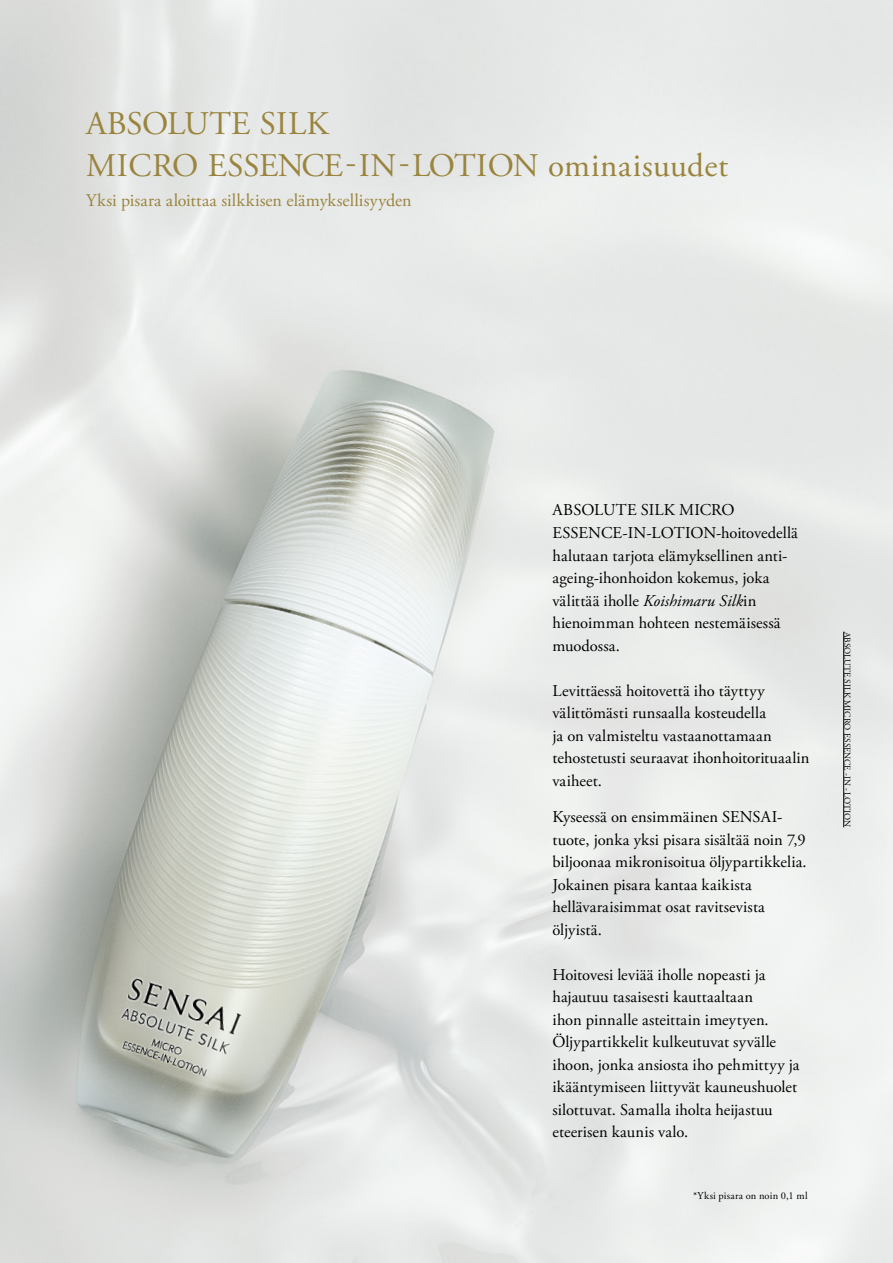
<style>
.page{position:relative;width:893px;height:1263px;background:#fff}
.page>*{position:absolute;margin:0;border:0;box-sizing:border-box;transform-origin:0 0}
.t1{font:33px "Adobe Garamond Pro";color:#9a843e}
.t2{font:300 33px "Avenir LT Std";color:#9a843e}
.t3{font:18px "Adobe Garamond Pro";letter-spacing:.005em;color:#9a843e}
.t4{font:16.5px/22.5px "Adobe Garamond Pro";letter-spacing:.005em;color:#000}
.t5{font:10.5px "Adobe Garamond Pro";letter-spacing:.025em;color:#000}
.t6{font:9px "Adobe Garamond Pro";color:#000}
.s1{font-style:italic}
</style>
<div class="page">
<img style="left:0;top:0;width:893px;height:1263px">
<hr style="left:843px;top:632px;width:1px;height:195px;background:#000">
<h1 class="t1" style="left:86px;top:104px;width:244px">ABSOLUTE SILK</h1>
<h1 class="t1" style="left:412px;top:146px;width:318px">LOTION ominaisuudet</h1>
<h1 class="t1" style="left:86px;top:146px;width:258px">MICRO ESSENCE</h1>
<p class="t3" style="left:86px;top:189px;width:327px">Yksi pisara aloittaa silkkisen elämyksellisyyden</p>
<h1 class="t1" style="left:359px;top:146px;width:39px">IN</h1>
<h1 class="t2" style="left:345px;top:143px;width:12px">-</h1>
<h1 class="t2" style="left:399px;top:143px;width:12px">-</h1>
<p class="t4" style="left:552px;top:500px;width:247px">ABSOLUTE SILK MICRO<br>ESSENCE-IN-LOTION-hoitovedellä</p>
<p class="t4" style="left:552px;top:567px;width:219px">ageing-ihonhoidon kokemus, joka</p>
<p class="t4" style="left:552px;top:545px;width:237px">halutaan tarjota elämyksellinen anti-</p>
<p class="t4" style="left:552px;top:590px;width:229px">välittää iholle <span class="s1">Koishimaru Silk</span>in hienoimman hohteen nestemäisessä muodossa.</p>
<p class="t4" style="left:552px;top:680px;width:259px">Levittäessä hoitovettä iho täyttyy välittömästi runsaalla kosteudella<br>ja on valmisteltu vastaanottamaan tehostetusti seuraavat ihonhoitorituaalin vaiheet.</p>
<p class="t4" style="left:552px;top:806px;width:231px">Kyseessä on ensimmäinen SENSAI-</p>
<p class="t4" style="left:552px;top:851px;width:256px">biljoonaa mikronisoitua öljypartikkelia.<br>Jokainen pisara kantaa kaikista hellävaraisimmat osat ravitsevista öljyistä.</p>
<p class="t4" style="left:552px;top:964px;width:249px">Hoitovesi leviää iholle nopeasti ja hajautuu tasaisesti kauttaaltaan<br>ihon pinnalle asteittain imeytyen.<br>Öljypartikkelit kulkeutuvat syvälle ihoon, jonka ansiosta iho pehmittyy ja ikääntymiseen liittyvät kauneushuolet silottuvat. Samalla iholta heijastuu eteerisen kaunis valo.</p>
<p class="t4" style="left:552px;top:829px;width:255px">tuote, jonka yksi pisara sisältää noin 7,9</p>
<p class="t5" style="left:693px;top:1190px;width:116px">*Yksi pisara on noin 0,1 ml</p>
<p class="t6" style="left:853px;top:632px;width:197px;rotate:90deg">ABSOLUTE SILK MICRO ESSENCE -IN-LOTION</p>
</div>
